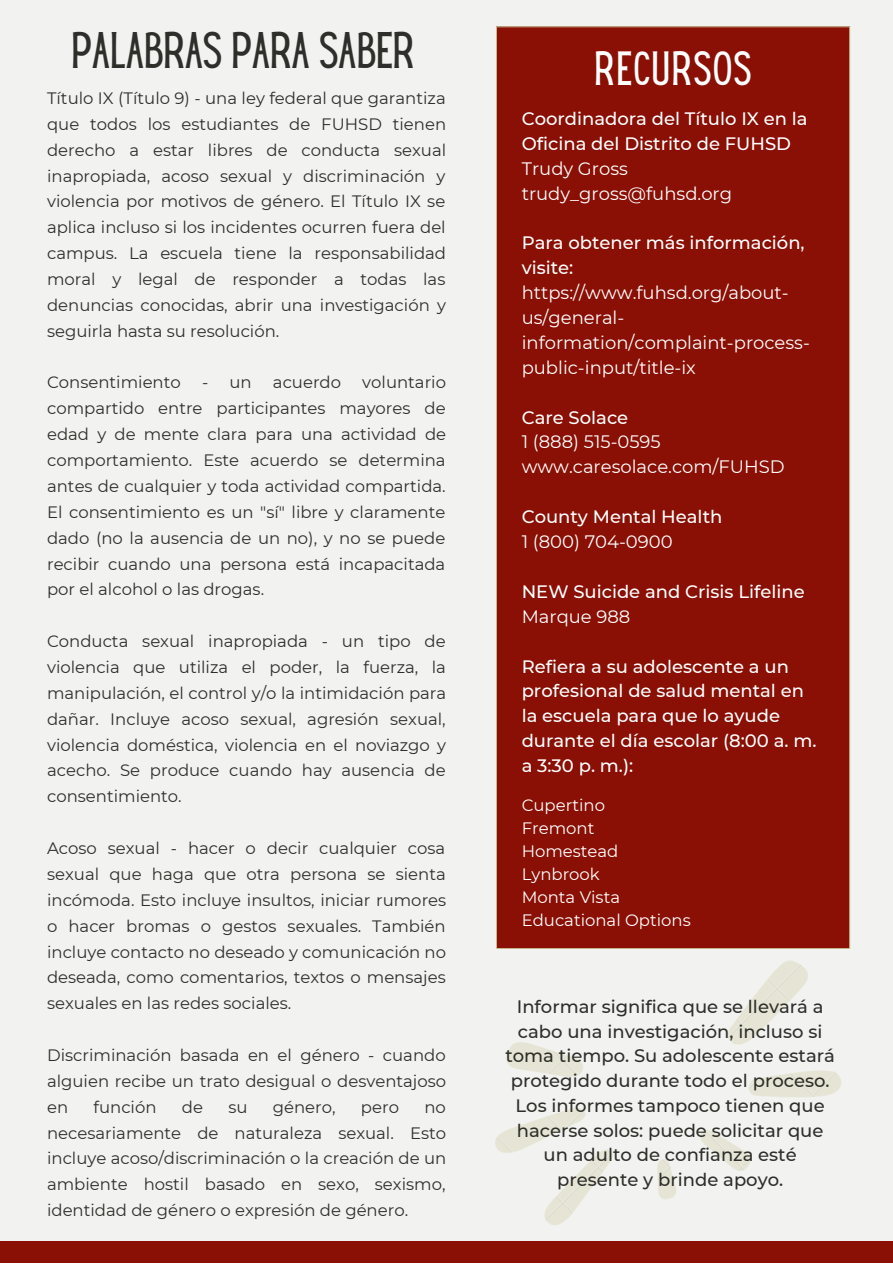
<style>
.page{position:relative;width:893px;height:1264px;background:#fff}
.page>*{position:absolute;margin:0;border:0;box-sizing:border-box;transform-origin:0 0}
.t1{font:45px "Hey Gotcha";color:#2e2e2a}
.t2{font:42px "Hey Gotcha";letter-spacing:.05em;color:#fff}
.t3{font:500 18px/24.9px "Montserrat";color:#fff}
.t4{font:500 18px/24.8px "Montserrat";color:#2e2e2a;text-align:center}
.t5{font:18px/24.9px "Montserrat";color:#fff}
.t6{font:16.5px/25.8px "Montserrat";color:#2e2e2a;text-align:justify}
.t7{font:16.5px/23px "Montserrat";color:#fff}
</style>
<div class="page">
<div style="left:0;top:0;width:892px;height:1262px;background:#f2f3f0"></div>
<div style="left:0;top:1240px;width:892px;height:22px;background:#8a0f04"></div>
<img style="left:495px;top:961px;width:346px;height:264px">
<div style="left:496px;top:26px;width:354px;height:923px;background:#8a0f04"></div>
<h1 class="t1" style="left:72px;top:32px;width:341px">PALABRAS PARA SABER</h1>
<p class="t6" style="left:47px;top:85px;width:400px">Título IX (Título 9) - una ley federal que garantiza que todos los estudiantes de FUHSD tienen derecho a estar libres de conducta sexual inapropiada, acoso sexual y discriminación y violencia por motivos de género. El Título IX se aplica incluso si los incidentes ocurren fuera del campus. La escuela tiene la responsabilidad moral y legal de responder a todas las denuncias conocidas, abrir una investigación y seguirla hasta su resolución.</p>
<p class="t6" style="left:47px;top:369px;width:135px">Consentimiento</p>
<p class="t6" style="left:202px;top:369px;width:51px">- un</p>
<p class="t6" style="left:273px;top:369px;width:70px">acuerdo</p>
<p class="t6" style="left:47px;top:369px;width:400px;text-indent:315px">voluntario compartido entre participantes mayores de edad y de mente clara para una actividad de comportamiento. Este acuerdo se determina antes de cualquier y toda actividad compartida.<br>El consentimiento es un "sí" libre y claramente dado (no la ausencia de un no), y no se puede recibir cuando una persona está incapacitada por el alcohol o las drogas.</p>
<p class="t6" style="left:47px;top:628px;width:400px">Conducta sexual inapropiada - un tipo de violencia que utiliza el poder, la fuerza, la manipulación, el control y/o la intimidación para dañar. Incluye acoso sexual, agresión sexual, violencia doméstica, violencia en el noviazgo y acecho. Se produce cuando hay ausencia de consentimiento.</p>
<p class="t6" style="left:47px;top:835px;width:400px">Acoso sexual - hacer o decir cualquier cosa sexual que haga que otra persona se sienta incómoda. Esto incluye insultos, iniciar rumores o hacer bromas o gestos sexuales. También incluye contacto no deseado y comunicación no deseada, como comentarios, textos o mensajes sexuales en las redes sociales.</p>
<p class="t6" style="left:47px;top:1042px;width:400px">Discriminación basada en el género - cuando alguien recibe un trato desigual o desventajoso en</p>
<p class="t6" style="left:93px;top:1093px;width:65px">función</p>
<p class="t6" style="left:182px;top:1093px;width:23px">de</p>
<p class="t6" style="left:228px;top:1093px;width:21px">su</p>
<p class="t6" style="left:273px;top:1093px;width:64px">género,</p>
<p class="t6" style="left:361px;top:1093px;width:40px">pero</p>
<p class="t6" style="left:47px;top:1093px;width:400px;text-indent:377px">no necesariamente de naturaleza sexual. Esto incluye acoso/discriminación o la creación de un ambiente hostil basado en sexo, sexismo, identidad de género o expresión de género.</p>
<h2 class="t2" style="left:594px;top:51px;width:158px">RECURSOS</h2>
<p class="t3" style="left:521px;top:106px;width:287px">Coordinadora del Título IX en la<br>Oficina del Distrito de FUHSD</p>
<p class="t5" style="left:521px;top:156px;width:212px">Trudy Gross trudy_gross@fuhsd.org</p>
<p class="t3" style="left:521px;top:230px;width:284px">Para obtener más información, visite:</p>
<p class="t5" style="left:521px;top:280px;width:290px">https://www.fuhsd.org/about&shy;us/general&shy;information/complaint-process&shy;public-input/title-ix</p>
<p class="t3" style="left:521px;top:404px;width:108px">Care Solace</p>
<p class="t5" style="left:521px;top:429px;width:264px">1 (888) 515-0595 www.caresolace.com/FUHSD</p>
<p class="t3" style="left:521px;top:504px;width:202px">County Mental Health</p>
<p class="t5" style="left:521px;top:529px;width:152px">1 (800) 704-0900</p>
<p class="t3" style="left:521px;top:579px;width:284px">NEW Suicide and Crisis Lifeline</p>
<p class="t5" style="left:521px;top:604px;width:110px">Marque 988</p>
<p class="t3" style="left:521px;top:653px;width:296px">Refiera a su adolescente a un profesional de salud mental en la escuela para que lo ayude durante el día escolar (8:00 a. m. a 3:30 p. m.):</p>
<p class="t7" style="left:521px;top:793px;width:170px">Cupertino<br>Fremont<br>Homestead<br>Lynbrook<br>Monta Vista<br>Educational Options</p>
<p class="t4" style="left:505px;top:993px;width:331px">Informar significa que se llevará a cabo una investigación, incluso si toma tiempo. Su adolescente estará protegido durante todo el proceso.<br>Los informes tampoco tienen que hacerse solos: puede solicitar que un adulto de confianza esté presente y brinde apoyo.</p>
</div>
